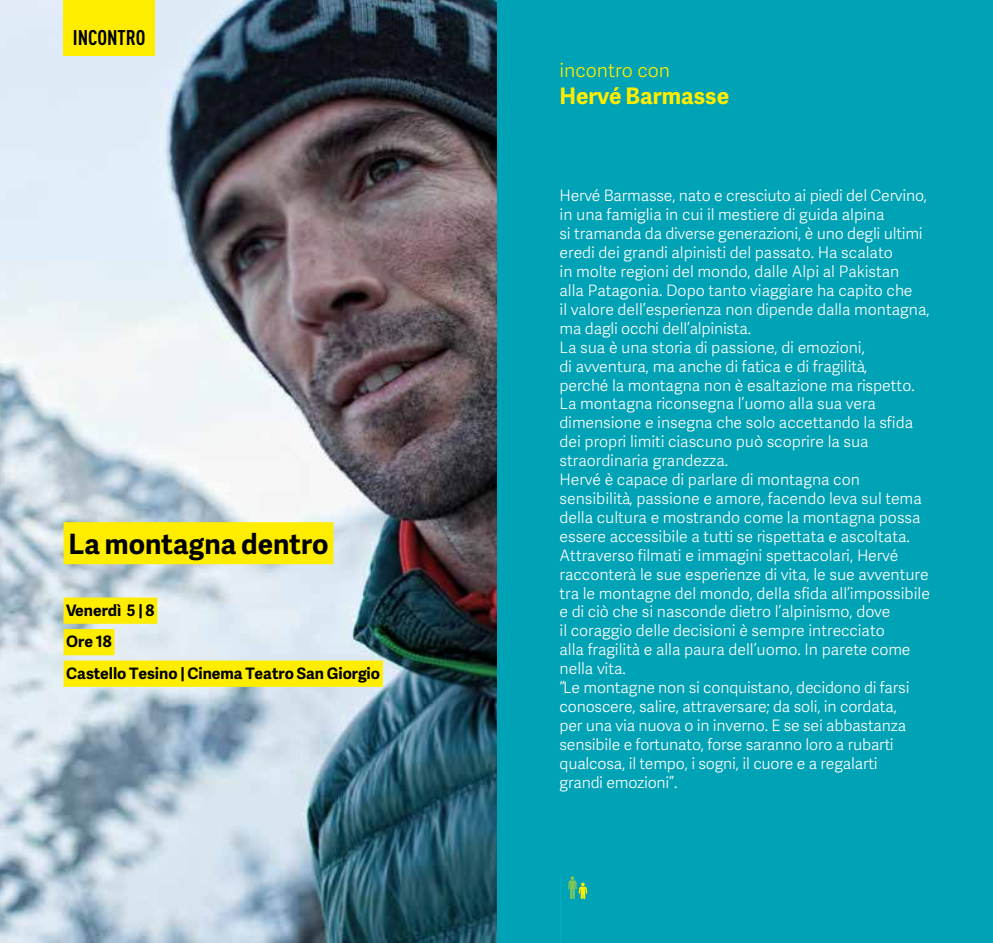
<style>
.page{position:relative;width:993px;height:943px;background:#fff}
.page>*{position:absolute;margin:0;border:0;box-sizing:border-box;transform-origin:0 0}
.t1{font:700 28px "Adelle Sans";color:#000}
.t2{font:700 22.75px "Adelle Sans";color:#ffed00}
.t3{font:21px "DIN Cond Bold Alternate";color:#000}
.t4{font:300 19.25px "Adelle Sans";color:#ffed00}
.t5{font:300 15.75px/18.9px "Adelle Sans";color:#fff}
.t6{font:700 15.75px/31.5px "Adelle Sans";color:#000}
</style>
<div class="page">
<img style="left:0;top:0;width:497px;height:943px">
<div style="left:497px;top:0;width:495px;height:943px;background:#00a2b5"></div>
<div style="left:63px;top:597px;width:94px;height:26px;background:#ffed00"></div>
<div style="left:63px;top:629px;width:51px;height:26px;background:#ffed00"></div>
<div style="left:63px;top:660px;width:320px;height:26px;background:#ffed00"></div>
<div style="left:63px;top:0;width:92px;height:56px;background:#ffed00"></div>
<div style="left:63px;top:522px;width:270px;height:42px;background:#ffed00"></div>
<svg style="left:568px;top:876px;width:19px;height:23px"></svg>
<hr style="left:559px;top:877px;width:2px;height:66px;background:#00abbd">
<h3 class="t3" style="left:73px;top:25px;width:74px">INCONTRO</h3>
<h1 class="t1" style="left:68px;top:527px;width:261px">La montagna dentro</h1>
<p class="t6" style="left:66px;top:594px;width:315px">Venerdì 5 | 8<br>Ore 18<br>Castello Tesino | Cinema Teatro San Giorgio</p>
<p class="t4" style="left:559px;top:60px;width:112px">incontro con</p>
<h2 class="t2" style="left:559px;top:82px;width:171px">Hervé Barmasse</h2>
<p class="t5" style="left:559px;top:186px;width:372px">Hervé Barmasse, nato e cresciuto ai piedi del Cervino, in una famiglia in cui il mestiere di guida alpina<br>si tramanda da diverse generazioni, è uno degli ultimi eredi dei grandi alpinisti del passato. Ha scalato<br>in molte regioni del mondo, dalle Alpi al Pakistan<br>alla Patagonia. Dopo tanto viaggiare ha capito che<br>il valore dell’esperienza non dipende dalla montagna, ma dagli occhi dell’alpinista.<br>La sua è una storia di passione, di emozioni,<br>di avventura, ma anche di fatica e di fragilità,<br>perché la montagna non è esaltazione ma rispetto.<br>La montagna riconsegna l’uomo alla sua vera dimensione e insegna che solo accettando la sfida dei propri limiti ciascuno può scoprire la sua straordinaria grandezza.<br>Hervé è capace di parlare di montagna con sensibilità, passione e amore, facendo leva sul tema della cultura e mostrando come la montagna possa essere accessibile a tutti se rispettata e ascoltata.<br>Attraverso filmati e immagini spettacolari, Hervé racconterà le sue esperienze di vita, le sue avventure tra le montagne del mondo, della sfida all’impossibile e di ciò che si nasconde dietro l’alpinismo, dove<br>il coraggio delle decisioni è sempre intrecciato<br>alla fragilità e alla paura dell’uomo. In parete come nella vita.<br>“Le montagne non si conquistano, decidono di farsi conoscere, salire, attraversare; da soli, in cordata,<br>per una via nuova o in inverno. E se sei abbastanza sensibile e fortunato, forse saranno loro a rubarti qualcosa, il tempo, i sogni, il cuore e a regalarti<br>grandi emozioni”.</p>
</div>
